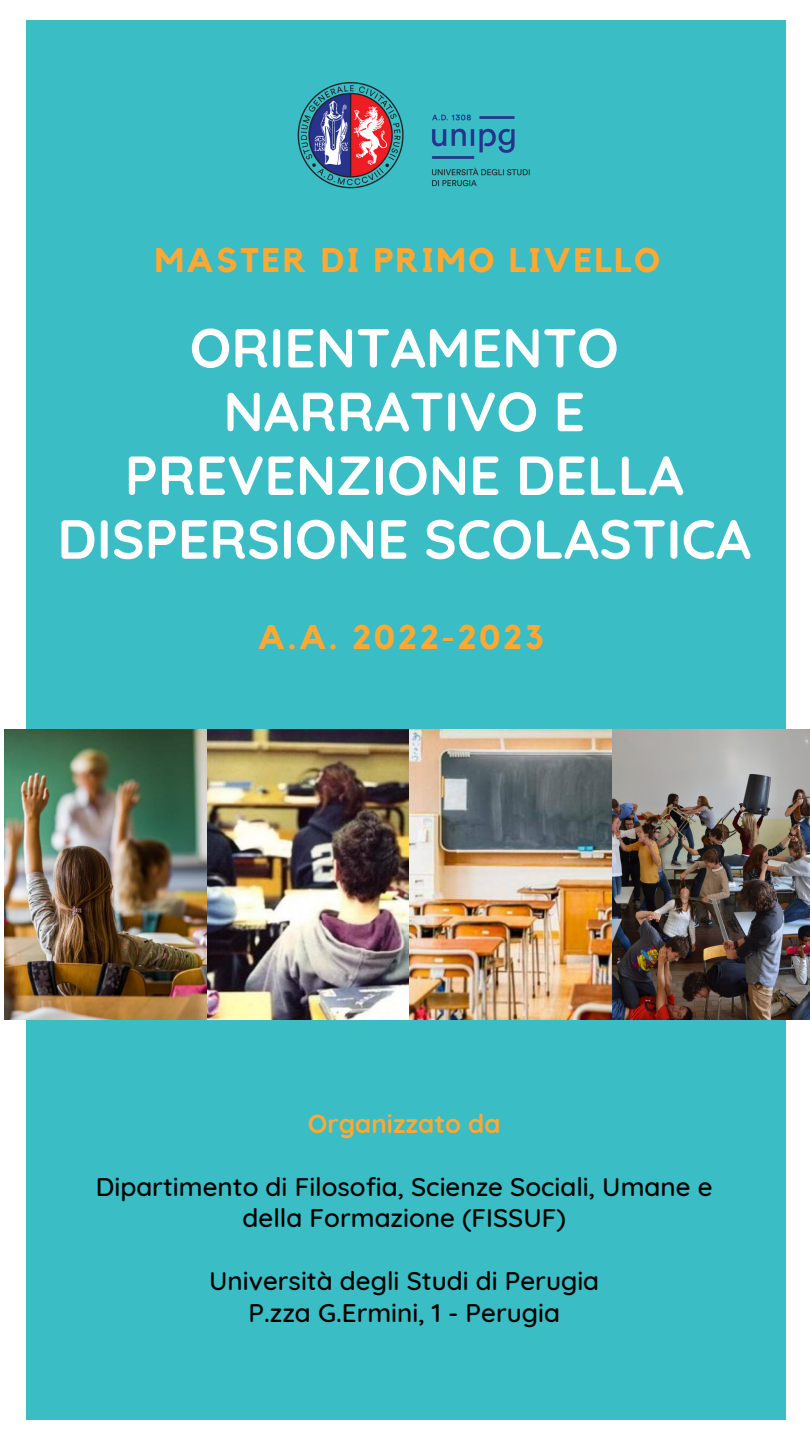
<style>
.page{position:relative;width:810px;height:1440px;background:#3abdc4}
.page>*{position:absolute;margin:0;border:0;box-sizing:border-box;transform-origin:0 0}
.t1{font:700 55px/63.8px "Quicksand";color:#fff;text-align:center}
.t2{font:700 34px "Kollektif";letter-spacing:.08em;color:#ffa834}
.t3{font:500 26px/31.5px "Quicksand";color:#000;text-align:center}
.t4{font:700 26px "Quicksand";color:#ffa834}
</style>
<div class="page">
<img style="left:297px;top:82px;width:233px;height:107px">
<div style="left:0;top:0;width:26px;height:1440px;background:#fff"></div>
<div style="left:786px;top:10px;width:24px;height:1430px;background:#fff"></div>
<img style="left:5px;top:730px;width:805px;height:289px">
<div style="left:0;top:0;width:810px;height:19px;background:#fff"></div>
<div style="left:0;top:1420px;width:809px;height:20px;background:#fff"></div>
<h2 class="t2" style="left:155px;top:245px;width:507px">MASTER DI PRIMO LIVELLO</h2>
<h1 class="t1" style="left:57px;top:315px;width:695px">ORIENTAMENTO<br>NARRATIVO E<br>PREVENZIONE DELLA<br>DISPERSIONE SCOLASTICA</h1>
<h2 class="t2" style="left:258px;top:622px;width:287px">A.A. 2022-2023</h2>
<p class="t4" style="left:308px;top:1107px;width:194px">Organizzato da</p>
<p class="t3" style="left:96px;top:1170px;width:618px">Dipartimento di Filosofia, Scienze Sociali, Umane e della Formazione (FISSUF)</p>
<p class="t3" style="left:209px;top:1265px;width:392px">Università degli Studi di Perugia<br>P.zza G.Ermini, 1 - Perugia</p>
</div>
